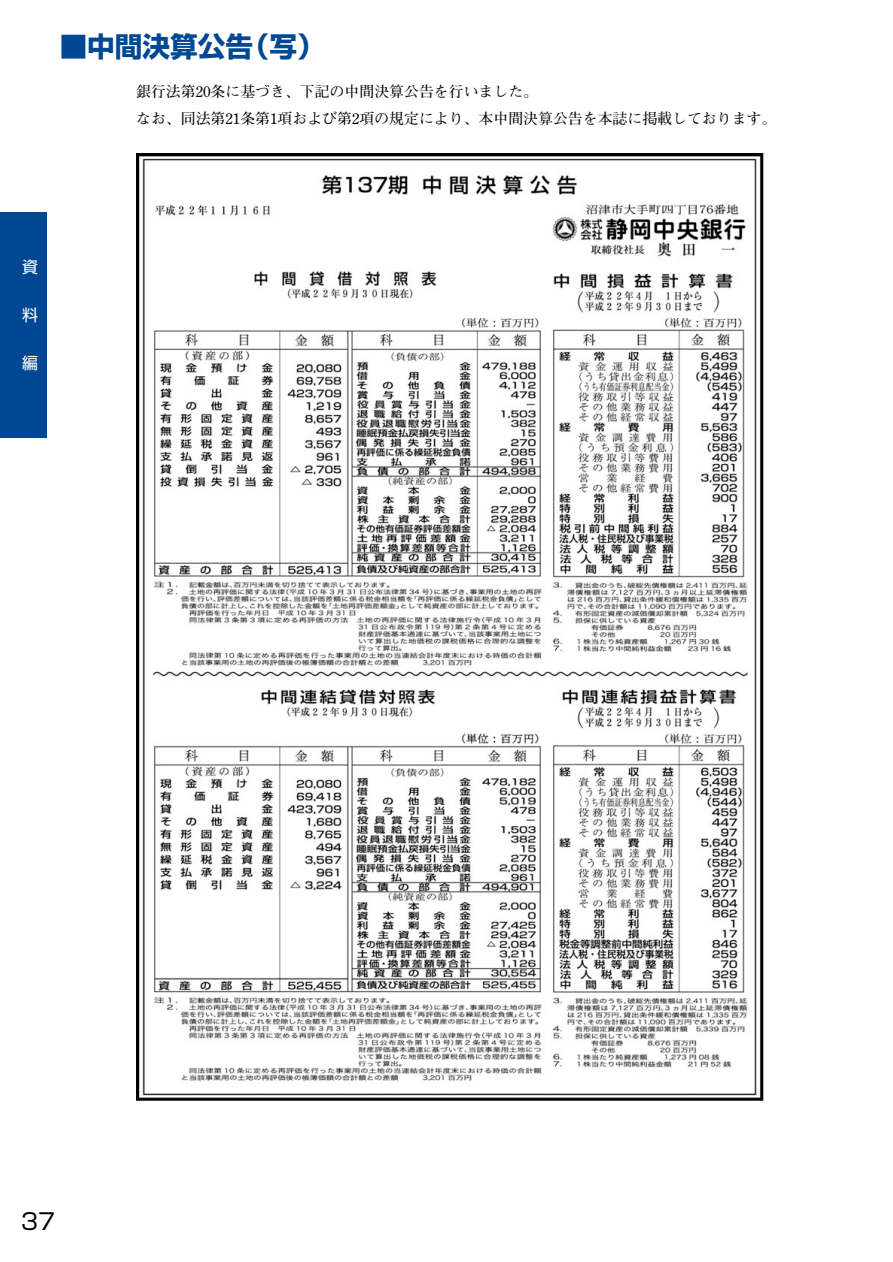
<style>
.page{position:relative;width:893px;height:1262px;background:#fff}
.page>*{position:absolute;margin:0;border:0;box-sizing:border-box;transform-origin:0 0}
.t1{font:700 27.6px "Shin Go";color:#004894}
.t2{font:22.5px "Shin Go";color:#000}
.t3{font:15.9px "Shin Go";color:#fff}
.t4{font:700 14.85px/26.5px "Futo Min A101";color:#000}
</style>
<div class="page">
<img style="left:136px;top:153px;width:628px;height:948px">
<div style="left:0;top:213px;width:47px;height:225px;background:#004894"></div>
<h1 class="t1" style="left:60px;top:36px;width:267px">■中間決算公告（写）</h1>
<p class="t4" style="left:136px;top:81px;width:641px">銀行法第20条に基づき、下記の中間決算公告を行いました。<br>なお、同法第21条第1項および第2項の規定により、本中間決算公告を本誌に掲載しております。</p>
<p class="t3" style="left:22px;top:261px;width:17px">資</p>
<p class="t3" style="left:22px;top:309px;width:17px">料</p>
<p class="t3" style="left:22px;top:357px;width:17px">編</p>
<h2 class="t2" style="left:21px;top:1213px;width:36px">37</h2>
</div>
